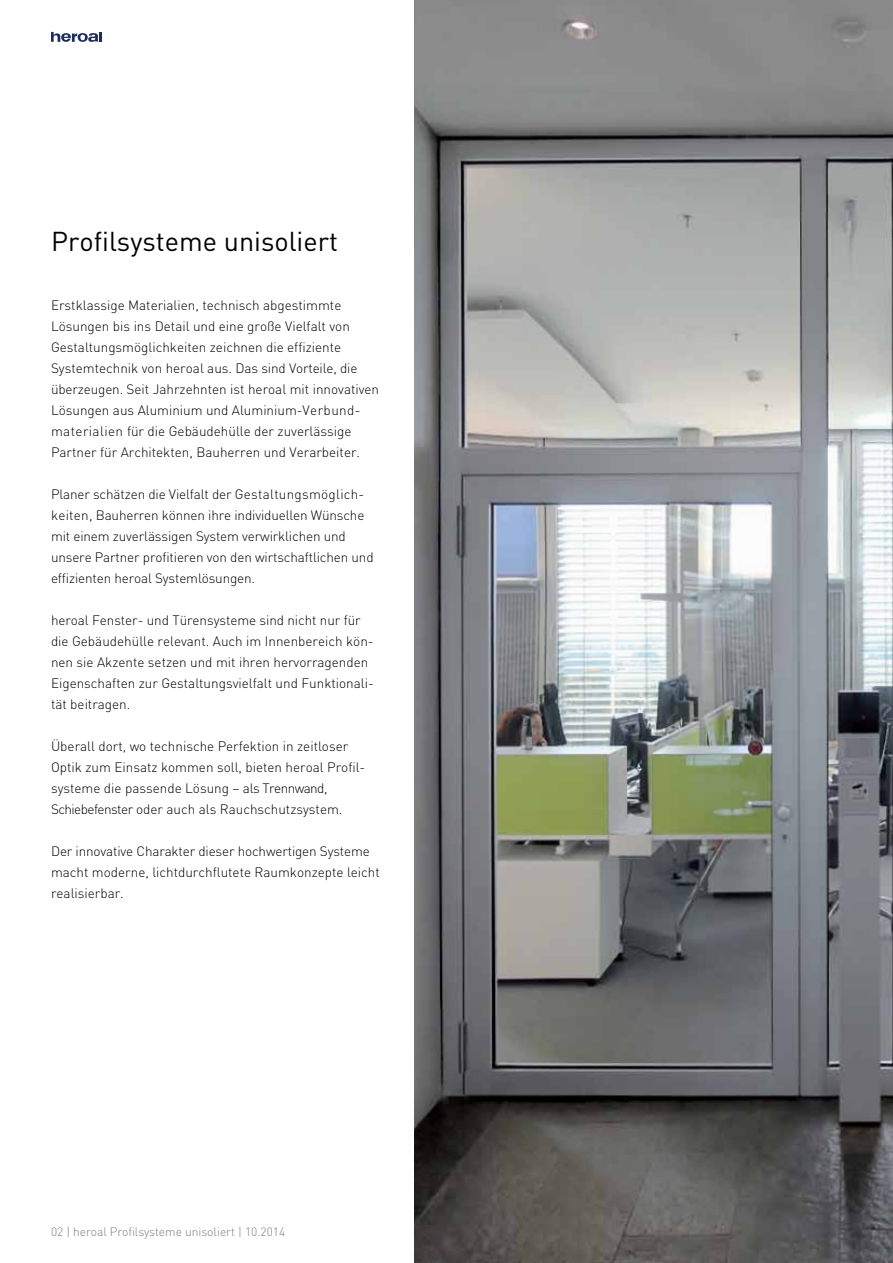
<style>
.page{position:relative;width:893px;height:1263px;background:#fff}
.page>*{position:absolute;margin:0;border:0;box-sizing:border-box;transform-origin:0 0}
.t1{font:27px "DIN Pro";color:#000}
.t2{font:300 13.5px/21px "DIN Pro";color:#000}
.t3{font:300 12px "DIN Pro";color:#7b7c7f}
</style>
<div class="page">
<svg style="left:51px;top:32px;width:51px;height:10px"></svg>
<img style="left:415px;top:0;width:478px;height:1263px">
<h1 class="t1" style="left:51px;top:220px;width:289px">Profilsysteme unisoliert</h1>
<p class="t2" style="left:51px;top:294px;width:330px">Erstklassige Materialien, technisch abgestimmte Lösungen bis ins Detail und eine große Vielfalt von Gestaltungsmöglichkeiten zeichnen die effiziente Systemtechnik von heroal aus. Das sind Vorteile, die überzeugen. Seit Jahrzehnten ist heroal mit innovativen Lösungen aus Aluminium und Aluminium-Verbund&shy;materialien für die Gebäudehülle der zuverlässige Partner für Architekten, Bauherren und Verarbeiter.</p>
<p class="t2" style="left:51px;top:483px;width:324px">Planer schätzen die Vielfalt der Gestaltungsmöglich&shy;keiten, Bauherren können ihre individuellen Wünsche mit einem zuverlässigen System verwirklichen und unsere Partner profitieren von den wirtschaftlichen und effizienten heroal Systemlösungen.</p>
<p class="t2" style="left:51px;top:609px;width:324px">heroal Fenster- und Türensysteme sind nicht nur für die Gebäudehülle relevant. Auch im Innenbereich kön&shy;nen sie Akzente setzen und mit ihren hervorragenden Eigenschaften zur Gestaltungsvielfalt und Funktionali&shy;tät beitragen.</p>
<p class="t2" style="left:51px;top:735px;width:316px">Überall dort, wo technische Perfektion in zeitloser Optik zum Einsatz kommen soll, bieten heroal Profil&shy;systeme die passende Lösung – als Trennwand, Schiebefenster oder auch als Rauchschutzsystem.</p>
<p class="t2" style="left:51px;top:840px;width:330px">Der innovative Charakter dieser hochwertigen Systeme macht moderne, lichtdurchflutete Raumkonzepte leicht realisierbar.</p>
<p class="t3" style="left:51px;top:1222px;width:236px">02 | heroal Profilsysteme unisoliert | 10.2014</p>
</div>
